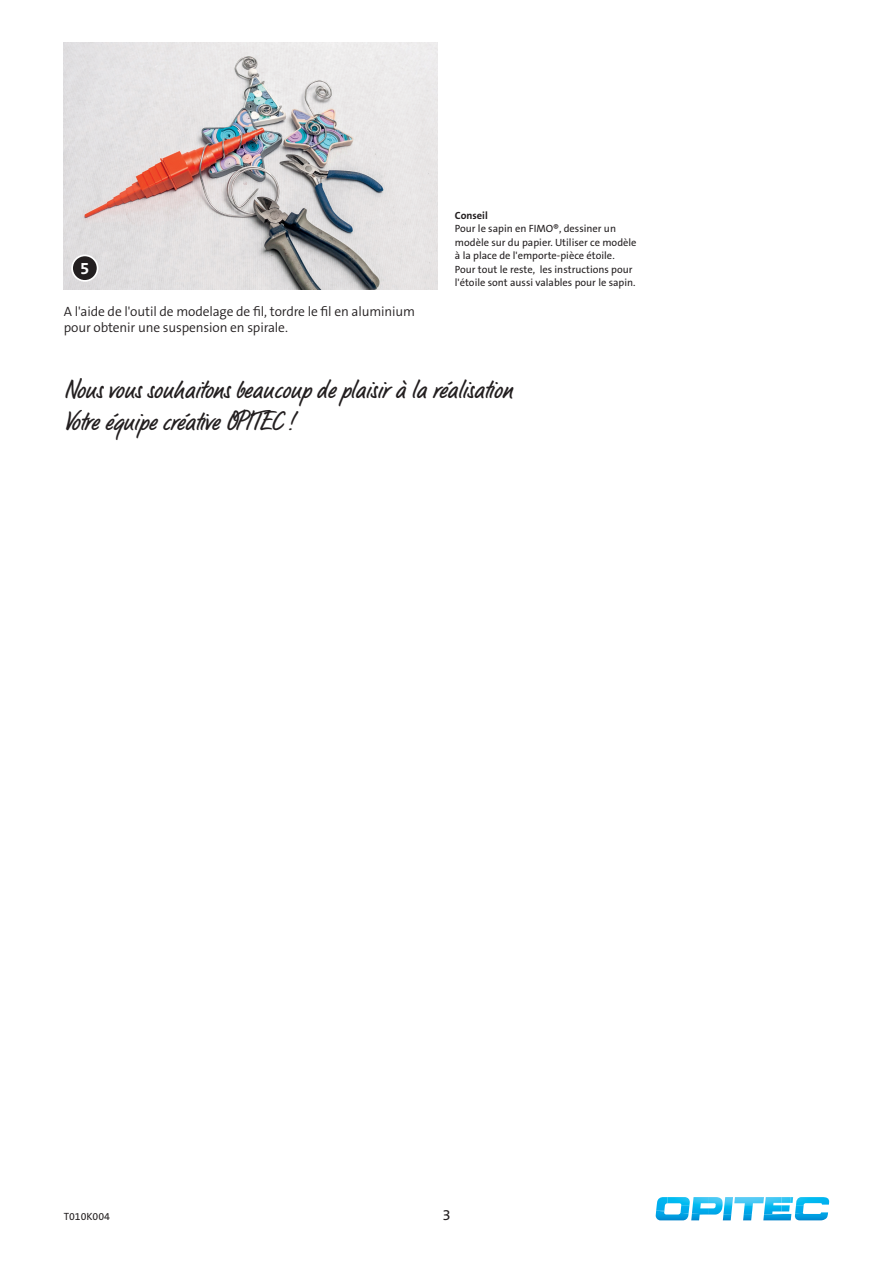
<style>
.page{position:relative;width:893px;height:1263px;background:#fff}
.page>*{position:absolute;margin:0;border:0;box-sizing:border-box;transform-origin:0 0}
.Fusszeile-Viel-Spass{font:27px "LP Bambus";color:#231f20}
.t1{font:700 16.8px "The Sans B W7";color:#fff}
.t2{font:15px "The Sans B W5 Plain";color:#231f20}
.Anleitugns-Text_Desc{font:300 13.5px/16.2px "The Sans B W4";letter-spacing:-.01em;color:#231f20}
.Hinweis-Text_Descrip{font:10.5px/13.5px "The Sans B W5 Plain";color:#231f20}
.Hinweis-Text_Headlin{font:700 10.5px "The Sans B W7";color:#231f20}
</style>
<div class="page">
<svg style="left:655px;top:1197px;width:175px;height:24px"></svg>
<img style="left:64px;top:43px;width:374px;height:246px">
<div style="left:72px;top:255px;width:26px;height:26px;background:#231f20;border-radius:50%"></div>
<div style="left:71px;top:255px;width:27px;height:27px;border:2px solid #fff;border-radius:50%"></div>
<p class="t1" style="left:80px;top:257px;width:11px">5</p>
<p class="Anleitugns-Text_Desc" style="left:64px;top:304px;width:353px">A l'aide de l'outil de modelage de fil, tordre le fil en aluminium pour obtenir une suspension en spirale.</p>
<p class="Hinweis-Text_Headlin" style="left:455px;top:208px;width:34px">Conseil</p>
<p class="Hinweis-Text_Descrip" style="left:455px;top:222px;width:183px">Pour le sapin en FIMO®, dessiner un modèle sur du papier. Utiliser ce modèle à la place de l'emporte-pièce étoile.</p>
<p class="Hinweis-Text_Descrip" style="left:455px;top:262px;width:182px">Pour tout le reste, les instructions pour l'étoile sont aussi valables pour le sapin.</p>
<p class="Fusszeile-Viel-Spass" style="left:64px;top:373px;width:450px">Nous vous souhaitons beaucoup de plaisir à la réalisation</p>
<p class="Fusszeile-Viel-Spass" style="left:64px;top:405px;width:230px">Votre équipe créative OPITEC !</p>
<p class="Hinweis-Text_Descrip" style="left:64px;top:1210px;width:48px">T010K004</p>
<h3 class="t2" style="left:442px;top:1205px;width:10px">3</h3>
</div>
